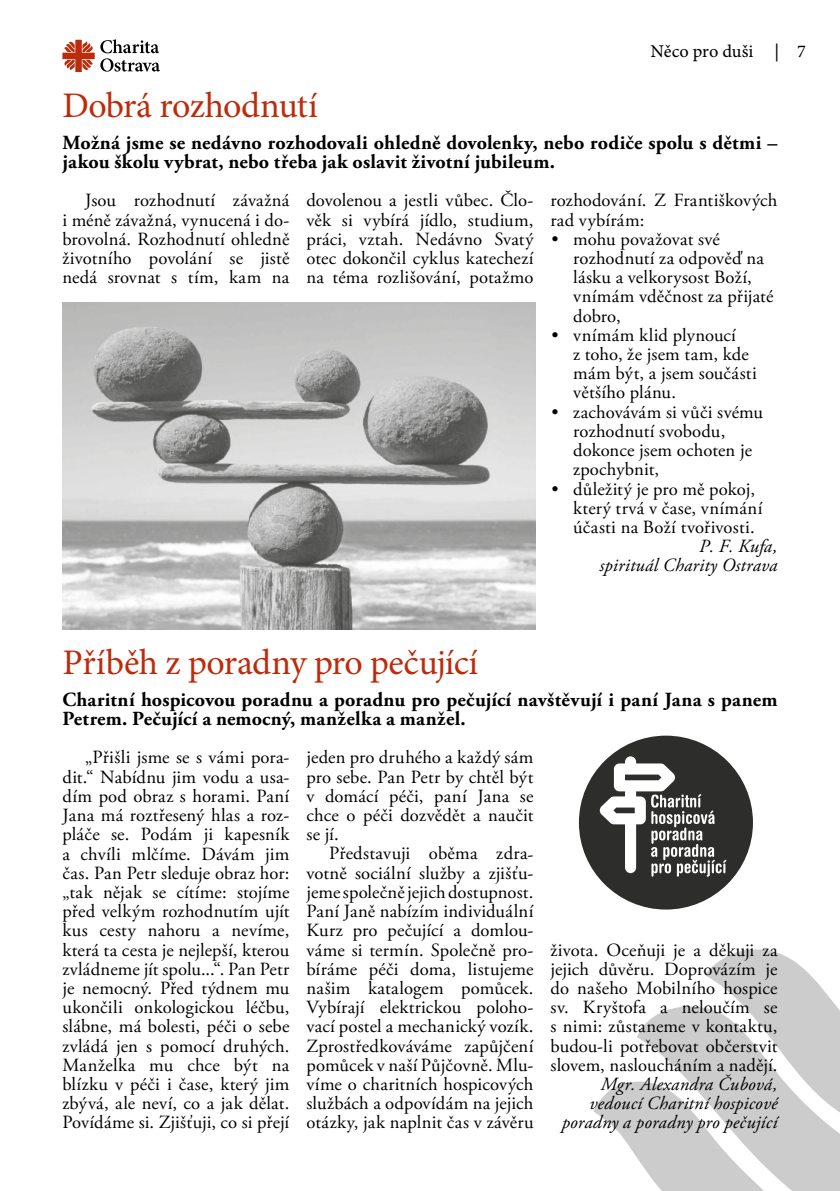
<style>
.page{position:relative;width:840px;height:1191px;background:#fff}
.page>*{position:absolute;margin:0;border:0;box-sizing:border-box;transform-origin:0 0}
.t1{font:36px "Minion Pro";letter-spacing:-.015em;color:#bd2b0b}
.t2{font:700 20px/19.2px "Adobe Garamond Pro";letter-spacing:.01em;color:#000}
.t3{font:18.6px/19.2px "Adobe Garamond Pro";letter-spacing:.01em;color:#000;text-align:justify}
.t4{font:italic 18.6px/19.2px "Adobe Garamond Pro";letter-spacing:.01em;color:#000;text-align:right}
.t5{font:18px "Minion Pro Capt";letter-spacing:-.005em;color:#000}
.s1{font-style:italic}
</style>
<div class="page">
<svg style="left:62px;top:39px;width:98px;height:33px"></svg>
<svg style="left:593px;top:949px;width:246px;height:242px"></svg>
<img style="left:62px;top:302px;width:473px;height:327px">
<svg style="left:578px;top:735px;width:174px;height:174px"></svg>
<h1 class="t1" style="left:62px;top:81px;width:256px">Dobrá rozhodnutí</h1>
<p class="t5" style="left:650px;top:39px;width:104px">Něco pro duši</p>
<p class="t5" style="left:774px;top:39px;width:33px">| 7</p>
<p class="t2" style="left:62px;top:133px;width:716px">Možná jsme se nedávno rozhodovali ohledně dovolenky, nebo rodiče spolu s dětmi – jakou školu vybrat, nebo třeba jak oslavit životní jubileum.</p>
<p class="t3" style="left:62px;top:192px;width:228px;text-indent:23px">Jsou rozhodnutí závažná i méně závažná, vynucená i do&shy;brovolná. Rozhodnutí ohledně životního povolání se jistě nedá srovnat s tím, kam na</p>
<p class="t3" style="left:306px;top:192px;width:228px">dovolenou a jestli vůbec. Člo&shy;věk si vybírá jídlo, studium, práci, vztah. Nedávno Svatý otec dokončil cyklus katechezí na téma rozlišování, potažmo</p>
<p class="t3" style="left:550px;top:192px;width:228px">rozhodování. Z Františkových rad vybírám:</p>
<p class="t3" style="left:573px;top:230px;width:201px;text-align:left;text-indent:-23px"><span class="s1">•</span> mohu považovat své rozhodnutí za odpověď na lásku a velkorysost Boží, vnímám vděčnost za přijaté dobro,</p>
<p class="t3" style="left:573px;top:326px;width:185px;text-align:left;text-indent:-23px"><span class="s1">•</span> vnímám klid plynoucí<br>z toho, že jsem tam, kde mám být, a jsem součásti většího plánu.</p>
<p class="t3" style="left:573px;top:403px;width:191px;text-align:left;text-indent:-23px"><span class="s1">•</span> zachovávám si vůči svému rozhodnutí svobodu, dokonce jsem ochoten je zpochybnit,</p>
<p class="t3" style="left:573px;top:479px;width:191px;text-align:left;text-indent:-23px"><span class="s1">•</span> důležitý je pro mě pokoj, který trvá v čase, vnímání účasti na Boží tvořivosti.</p>
<p class="t4" style="left:599px;top:537px;width:179px">P. F. Kufa,<br>spirituál Charity Ostrava</p>
<h1 class="t1" style="left:62px;top:639px;width:417px">Příběh z poradny pro pečující</h1>
<p class="t2" style="left:62px;top:690px;width:716px">Charitní hospicovou poradnu a poradnu pro pečující navštěvují i paní Jana s panem<br>Petrem. Pečující a nemocný, manželka a manžel.</p>
<p class="t3" style="left:62px;top:748px;width:228px;text-indent:23px">„Přišli jsme se s vámi pora&shy;dit.“ Nabídnu jim vodu a usa&shy;dím pod obraz s horami. Paní Jana má roztřesený hlas a roz&shy;pláče se. Podám ji kapesník a chvíli mlčíme. Dávám jim čas. Pan Petr sleduje obraz hor: „tak nějak se cítíme: stojíme před velkým rozhodnutím ujít kus cesty nahoru a nevíme, která ta cesta je nejlepší, kterou zvládneme jít spolu...“. Pan Petr je nemocný. Před týdnem mu ukončili onkologickou léčbu, slábne, má bolesti, péči o sebe zvládá jen s pomocí druhých.<br>Manželka mu chce být na blízku v péči i čase, který jim zbývá, ale neví, co a jak dělat.<br>Povídáme si. Zjišťuji, co si přejí</p>
<p class="t3" style="left:306px;top:748px;width:228px">jeden pro druhého a každý sám pro sebe. Pan Petr by chtěl být v domácí péči, paní Jana se chce o péči dozvědět a naučit se jí.</p>
<p class="t3" style="left:306px;top:844px;width:228px;text-indent:23px">Představuji oběma zdra&shy;votně sociální služby a zjišťu&shy;jeme společně jejich dostupnost.<br>Paní Janě nabízím individuální Kurz pro pečující a domlou&shy;váme si termín. Společně pro&shy;bíráme péči doma, listujeme našim katalogem pomůcek.<br>Vybírají elektrickou poloho&shy;vací postel a mechanický vozík.<br>Zprostředkováváme zapůjčení pomůcek v naší Půjčovně. Mlu&shy;víme o charitních hospicových službách a odpovídám na jejich otázky, jak naplnit čas v závěru</p>
<p class="t3" style="left:550px;top:940px;width:228px">života. Oceňuji je a děkuji za jejich důvěru. Doprovázím je do našeho Mobilního hospice sv. Kryštofa a neloučím se s nimi: zůstaneme v kontaktu, budou-li potřebovat občerstvit slovem, nasloucháním a nadějí.</p>
<p class="t4" style="left:561px;top:1075px;width:217px">Mgr. Alexandra Čubová, vedoucí Charitní hospicové poradny a poradny pro pečující</p>
</div>
